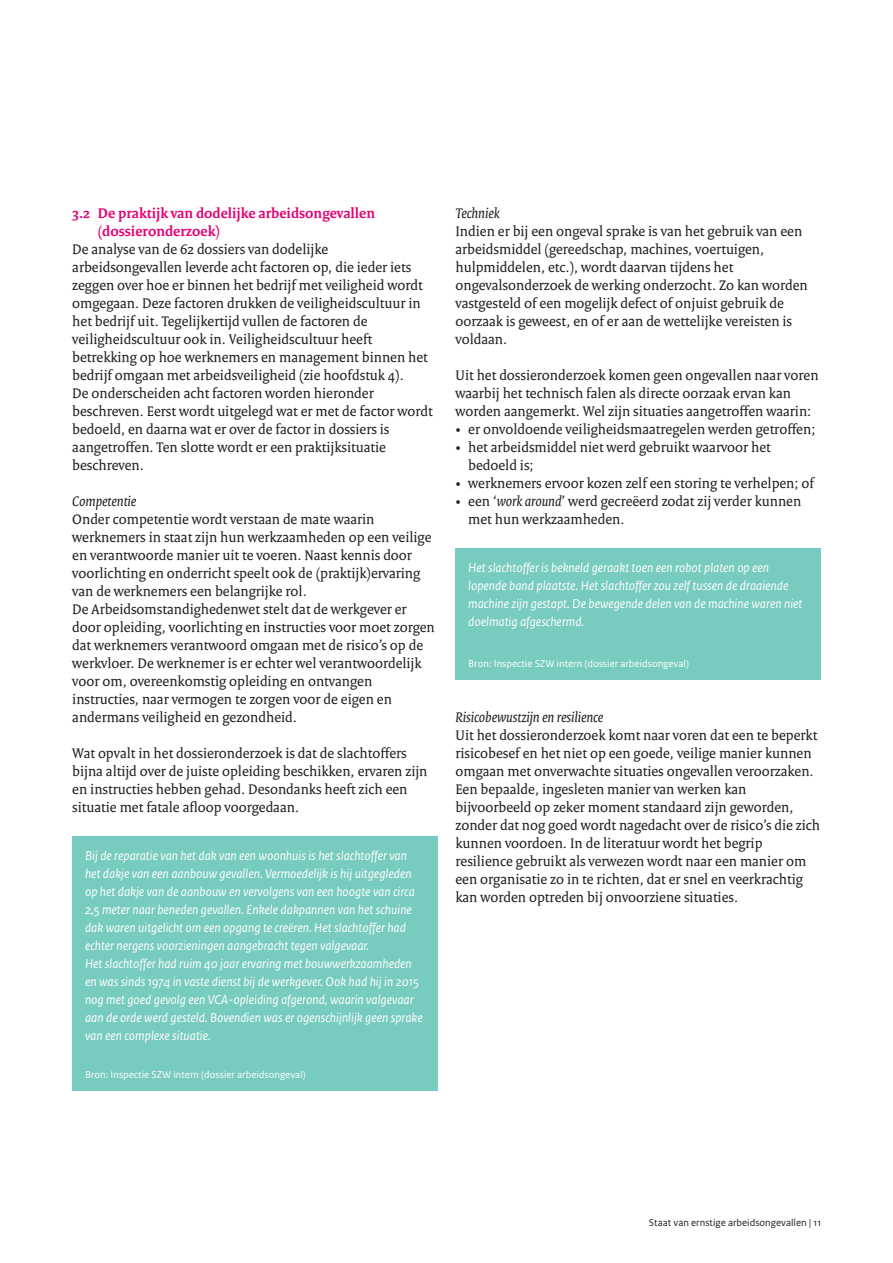
<style>
.page{position:relative;width:893px;height:1263px;background:#fff}
.page>*{position:absolute;margin:0;border:0;box-sizing:border-box;transform-origin:0 0}
._10_RO_Broodtekst{font:15px/18px "Rijksoverheid Serif";color:#231f20}
._05_RO_Alineakop{font:700 15px/18px "Rijksoverheid Serif";color:#e60275}
._06_RO_Subalineakop{font:italic 15px "Rijksoverheid Serif";color:#231f20}
._21_RO_Kader_Broodte{font:italic 13.5px/18px "Rijksoverheid Sans Text";color:#fff}
._32_RO_Tabel_Bron{font:10.5px "Rijksoverheid Sans Text";color:#fff}
.t1{font:10.5px "Rijksoverheid Sans Text";color:#231f20}
.s1{font-style:italic}
</style>
<div class="page">
<div style="left:72px;top:836px;width:365px;height:255px;background:#78cbbf"></div>
<div style="left:455px;top:548px;width:366px;height:132px;background:#78cbbf"></div>
<p class="_05_RO_Alineakop" style="left:98px;top:204px;width:279px;text-indent:-26px">3.2 De praktijk van dodelijke arbeidsongevallen (dossieronderzoek)</p>
<p class="_10_RO_Broodtekst" style="left:72px;top:240px;width:362px">De analyse van de 62 dossiers van dodelijke arbeidsongevallen leverde acht factoren op, die ieder iets zeggen over hoe er binnen het bedrijf met veiligheid wordt omgegaan. Deze factoren drukken de veiligheidscultuur in het bedrijf uit. Tegelijkertijd vullen de factoren de veiligheidscultuur ook in. Veiligheidscultuur heeft betrekking op hoe werknemers en management binnen het bedrijf omgaan met arbeidsveiligheid (zie hoofdstuk 4).<br>De onderscheiden acht factoren worden hieronder beschreven. Eerst wordt uitgelegd wat er met de factor wordt bedoeld, en daarna wat er over de factor in dossiers is aangetroffen. Ten slotte wordt er een praktijksituatie beschreven.</p>
<p class="_06_RO_Subalineakop" style="left:72px;top:492px;width:66px">Competentie</p>
<p class="_10_RO_Broodtekst" style="left:72px;top:510px;width:364px">Onder competentie wordt verstaan de mate waarin werknemers in staat zijn hun werkzaamheden op een veilige en verantwoorde manier uit te voeren. Naast kennis door voorlichting en onderricht speelt ook de (praktijk)ervaring van de werknemers een belangrijke rol.<br>De Arbeidsomstandighedenwet stelt dat de werkgever er door opleiding, voorlichting en instructies voor moet zorgen dat werknemers verantwoord omgaan met de risico’s op de werkvloer. De werknemer is er echter wel verantwoordelijk voor om, overeenkomstig opleiding en ontvangen instructies, naar vermogen te zorgen voor de eigen en andermans veiligheid en gezondheid.</p>
<p class="_10_RO_Broodtekst" style="left:72px;top:744px;width:357px">Wat opvalt in het dossieronderzoek is dat de slachtoffers bijna altijd over de juiste opleiding beschikken, ervaren zijn en instructies hebben gehad. Desondanks heeft zich een situatie met fatale afloop voorgedaan.</p>
<p class="_21_RO_Kader_Broodte" style="left:85px;top:846px;width:339px">Bij de reparatie van het dak van een woonhuis is het slachtoffer van het dakje van een aanbouw gevallen. Vermoedelijk is hij uitgegleden op het dakje van de aanbouw en vervolgens van een hoogte van circa 2,5 meter naar beneden gevallen. Enkele dakpannen van het schuine dak waren uitgelicht om een opgang te creëren. Het slachtoffer had echter nergens voorzieningen aangebracht tegen valgevaar.<br>Het slachtoffer had ruim 40 jaar ervaring met bouwwerkzaamheden en was sinds 1974 in vaste dienst bij de werkgever. Ook had hij in 2015 nog met goed gevolg een VCA-opleiding afgerond, waarin valgevaar aan de orde werd gesteld. Bovendien was er ogenschijnlijk geen sprake van een complexe situatie.</p>
<p class="_32_RO_Tabel_Bron" style="left:85px;top:1069px;width:222px">Bron: Inspectie SZW intern (dossier arbeidsongeval)</p>
<p class="_06_RO_Subalineakop" style="left:455px;top:204px;width:45px">Techniek</p>
<p class="_10_RO_Broodtekst" style="left:455px;top:222px;width:354px">Indien er bij een ongeval sprake is van het gebruik van een arbeidsmiddel (gereedschap, machines, voertuigen, hulpmiddelen, etc.), wordt daarvan tijdens het ongevalsonderzoek de werking onderzocht. Zo kan worden vastgesteld of een mogelijk defect of onjuist gebruik de oorzaak is geweest, en of er aan de wettelijke vereisten is voldaan.</p>
<p class="_10_RO_Broodtekst" style="left:455px;top:366px;width:365px">Uit het dossieronderzoek komen geen ongevallen naar voren waarbij het technisch falen als directe oorzaak ervan kan worden aangemerkt. Wel zijn situaties aangetroffen waarin:</p>
<p class="_10_RO_Broodtekst" style="left:455px;top:420px;width:361px">• er onvoldoende veiligheidsmaatregelen werden getroffen;</p>
<p class="_10_RO_Broodtekst" style="left:468px;top:438px;width:304px;text-indent:-13px">• het arbeidsmiddel niet werd gebruikt waarvoor het bedoeld is;</p>
<p class="_10_RO_Broodtekst" style="left:455px;top:474px;width:360px">• werknemers ervoor kozen zelf een storing te verhelpen; of</p>
<p class="_10_RO_Broodtekst" style="left:468px;top:492px;width:335px;text-indent:-13px">• een ‘<span class="s1">work around</span>’ werd gecreëerd zodat zij verder kunnen met hun werkzaamheden.</p>
<p class="_21_RO_Kader_Broodte" style="left:468px;top:558px;width:336px">Het slachtoffer is bekneld geraakt toen een robot platen op een lopende band plaatste. Het slachtoffer zou zelf tussen de draaiende machine zijn gestapt. De bewegende delen van de machine waren niet doelmatig afgeschermd.</p>
<p class="_32_RO_Tabel_Bron" style="left:468px;top:658px;width:222px">Bron: Inspectie SZW intern (dossier arbeidsongeval)</p>
<p class="_06_RO_Subalineakop" style="left:455px;top:708px;width:149px">Risicobewustzijn en resilience</p>
<p class="_10_RO_Broodtekst" style="left:455px;top:726px;width:366px">Uit het dossieronderzoek komt naar voren dat een te beperkt risicobesef en het niet op een goede, veilige manier kunnen omgaan met onverwachte situaties ongevallen veroorzaken.<br>Een bepaalde, ingesleten manier van werken kan bijvoorbeeld op zeker moment standaard zijn geworden, zonder dat nog goed wordt nagedacht over de risico’s die zich kunnen voordoen. In de literatuur wordt het begrip resilience gebruikt als verwezen wordt naar een manier om een organisatie zo in te richten, dat er snel en veerkrachtig kan worden optreden bij onvoorziene situaties.</p>
<p class="t1" style="left:649px;top:1216px;width:174px">Staat van ernstige arbeidsongevallen | 11</p>
</div>
